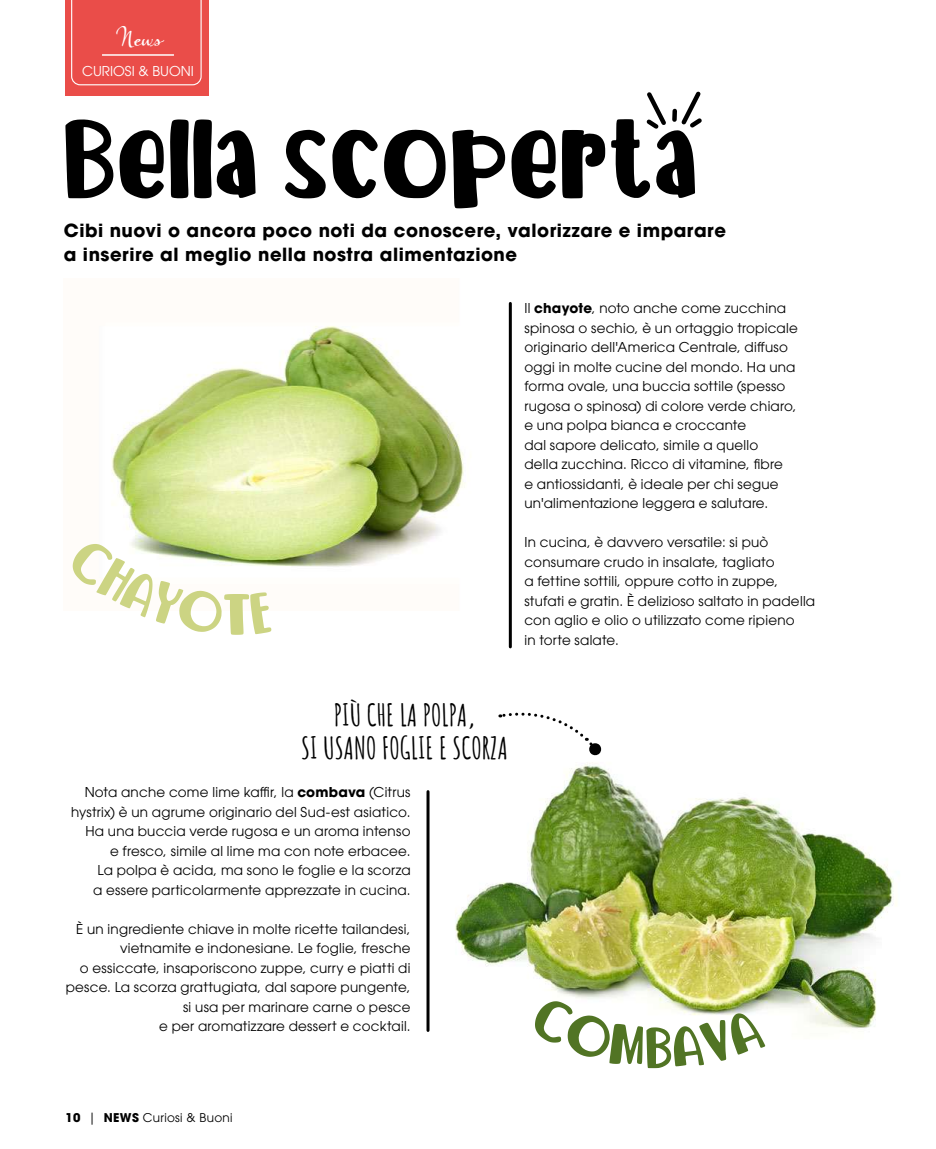
<style>
.page{position:relative;width:936px;height:1149px;background:#fff}
.page>*{position:absolute;margin:0;border:0;box-sizing:border-box;transform-origin:0 0}
.t1{font:87px "avocado";letter-spacing:.04em;color:#000}
.t2{font:700 30px/33px "Amatic SC";color:#000;text-align:center}
.t3{font:22.5px "Boundless";color:#fff}
.t4{font:700 18px/24px "ITC Avant Garde Std";letter-spacing:.03em;color:#000}
.t5{font:13.5px/19.5px "ITC Avant Garde Std";letter-spacing:.02em;color:#000}
.t6{font:13.5px "ITC Avant Garde Std";color:#fff}
.t7{font:13.5px "ITC Avant Garde Std";letter-spacing:.025em;color:#fff}
.t8{font:12px "ITC Avant Garde Std";letter-spacing:.025em;color:#000}
.s1{font-weight:700}
</style>
<div class="page">
<img style="left:455px;top:715px;width:442px;height:331px">
<img style="left:72px;top:326px;width:393px;height:243px">
<svg style="left:499px;top:712px;width:102px;height:43px"></svg>
<div style="left:65px;top:0;width:143px;height:96px;background:#ea4d49"></div>
<svg style="left:71px;top:0;width:131px;height:85px"></svg>
<hr style="left:102px;top:54px;width:72px;height:2px;background:#fff">
<div style="left:672px;top:111px;width:5px;height:9px;background:#000"></div>
<svg style="left:681px;top:91px;width:21px;height:37px"></svg>
<svg style="left:646px;top:92px;width:20px;height:37px"></svg>
<hr style="left:509px;top:303px;width:3px;height:343px;background:#000">
<hr style="left:426px;top:791px;width:3px;height:239px;background:#000">
<svg style="left:73px;top:543px;width:198px;height:91px"></svg>
<svg style="left:535px;top:1000px;width:230px;height:67px"></svg>
<h3 class="t3" style="left:115px;top:25px;width:51px">News</h3>
<p class="t6" style="left:82px;top:62px;width:113px">CURIOSI &amp; BUONI</p>
<h3 class="t3" style="left:90px;top:25px;width:91px">Lombardia</h3>
<p class="t7" style="left:90px;top:62px;width:79px">IL TERRITORI</p>
<h1 class="t1" style="left:65px;top:118px;width:633px">Bella scoperta</h1>
<h3 class="t4" style="left:64px;top:218px;width:663px">Cibi nuovi o ancora poco noti da conoscere, valorizzare e imparare a inserire al meglio nella nostra alimentazione</h3>
<p class="t5" style="left:524px;top:298px;width:275px">Il <span class="s1">chayote</span>, noto anche come zucchina spinosa o sechio, è un ortaggio tropicale originario dell'America Centrale, diffuso oggi in molte cucine del mondo. Ha una forma ovale, una buccia sottile (spesso rugosa o spinosa) di colore verde chiaro, e una polpa bianca e croccante<br>dal sapore delicato, simile a quello<br>della zucchina. Ricco di vitamine, fibre<br>e antiossidanti, è ideale per chi segue un'alimentazione leggera e salutare.</p>
<p class="t5" style="left:524px;top:532px;width:292px">In cucina, è davvero versatile: si può consumare crudo in insalate, tagliato<br>a fettine sottili, oppure cotto in zuppe, stufati e gratin. È delizioso saltato in padella con aglio e olio o utilizzato come ripieno<br>in torte salate.</p>
<h2 class="t2" style="left:301px;top:696px;width:208px">PIÙ CHE LA POLPA,<br>SI USANO FOGLIE E SCORZA</h2>
<p class="t5" style="left:71px;top:782px;width:341px;text-align:right">Nota anche come lime kaffir, la <span class="s1">combava</span> (Citrus hystrix) è un agrume originario del Sud-est asiatico.<br>Ha una buccia verde rugosa e un aroma intenso<br>e fresco, simile al lime ma con note erbacee.<br>La polpa è acida, ma sono le foglie e la scorza<br>a essere particolarmente apprezzate in cucina.</p>
<p class="t5" style="left:66px;top:918px;width:346px;text-align:right">È un ingrediente chiave in molte ricette tailandesi, vietnamite e indonesiane. Le foglie, fresche<br>o essiccate, insaporiscono zuppe, curry e piatti di pesce. La scorza grattugiata, dal sapore pungente, si usa per marinare carne o pesce<br>e per aromatizzare dessert e cocktail.</p>
<p class="t8" style="left:66px;top:1110px;width:168px"><span class="s1">10</span> | <span class="s1">NEWS</span> Curiosi &amp; Buoni</p>
</div>
